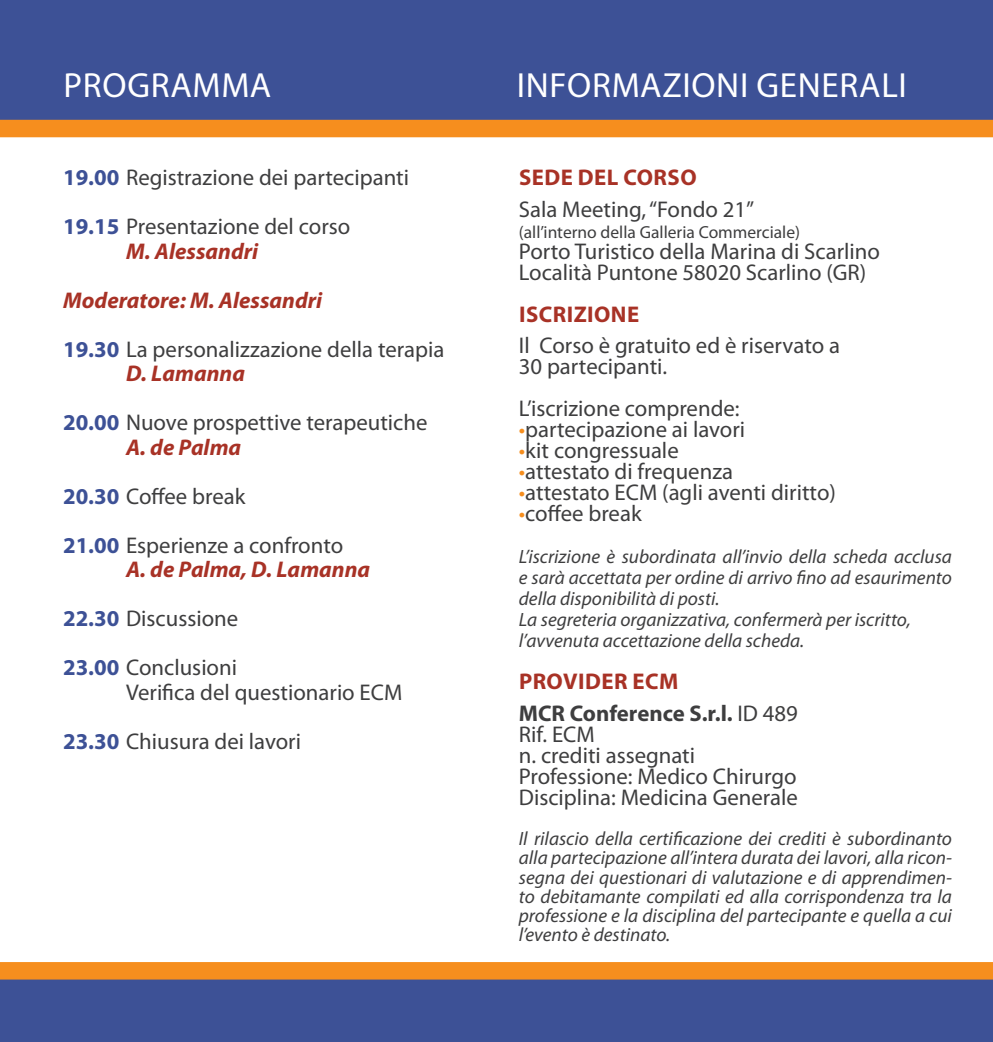
<style>
.page{position:relative;width:993px;height:1042px;background:#fff}
.page>*{position:absolute;margin:0;border:0;box-sizing:border-box;transform-origin:0 0}
.t1{font:35px "Myriad Pro";letter-spacing:.02em;color:#fff}
.t2{font:22.75px "Myriad Pro";color:#3e3e3f}
.t3{font:italic 700 22.75px "Myriad Pro";color:#a83226}
.t4{font:700 22.75px "Myriad Pro";letter-spacing:.02em;color:#a83226}
.t5{font:700 22.75px "Myriad Pro";color:#3e3e3f}
.t6{font:italic 19.25px/19.2px "Myriad Pro";color:#3e3e3f}
.t7{font:17.5px "Myriad Pro";color:#3e3e3f}
.s1{font-weight:700;color:#3d5196}
.s2{color:#f68e1e}
.s3{font-weight:400}
</style>
<div class="page">
<div style="left:0;top:0;width:992px;height:137px;background:#3d5196"></div>
<div style="left:0;top:966px;width:992px;height:76px;background:#3d5196"></div>
<div style="left:0;top:962px;width:992px;height:17px;background:#f68e1e"></div>
<div style="left:0;top:120px;width:992px;height:17px;background:#f68e1e"></div>
<p class="t1" style="left:64px;top:64px;width:209px">PROGRAMMA</p>
<p class="t1" style="left:516px;top:64px;width:391px">INFORMAZIONI GENERALI</p>
<p class="t2" style="left:63px;top:164px;width:347px"><span class="s1">19.00</span> Registrazione dei partecipanti</p>
<p class="t2" style="left:63px;top:213px;width:289px"><span class="s1">19.15</span> Presentazione del corso</p>
<p class="t3" style="left:126px;top:236px;width:134px">M. Alessandri</p>
<p class="t3" style="left:63px;top:285px;width:260px">Moderatore: M. Alessandri</p>
<p class="t2" style="left:63px;top:335px;width:382px"><span class="s1">19.30</span> La personalizzazione della terapia</p>
<p class="t3" style="left:126px;top:359px;width:120px">D. Lamanna</p>
<p class="t2" style="left:63px;top:409px;width:366px"><span class="s1">20.00</span> Nuove prospettive terapeutiche</p>
<p class="t3" style="left:126px;top:432px;width:117px">A. de Palma</p>
<p class="t2" style="left:63px;top:482px;width:184px"><span class="s1">20.30</span> Coffee break</p>
<p class="t2" style="left:63px;top:531px;width:281px"><span class="s1">21.00</span> Esperienze a confronto</p>
<p class="t3" style="left:126px;top:555px;width:245px">A. de Palma, D. Lamanna</p>
<p class="t2" style="left:63px;top:605px;width:177px"><span class="s1">22.30</span> Discussione</p>
<p class="t2" style="left:63px;top:654px;width:175px"><span class="s1">23.00</span> Conclusioni</p>
<p class="t2" style="left:126px;top:678px;width:278px">Verifica del questionario ECM</p>
<p class="t2" style="left:63px;top:727px;width:239px"><span class="s1">23.30</span> Chiusura dei lavori</p>
<p class="t4" style="left:519px;top:163px;width:179px">SEDE DEL CORSO</p>
<p class="t2" style="left:518px;top:195px;width:237px">Sala Meeting, “Fondo 21”</p>
<p class="t7" style="left:518px;top:221px;width:283px">(all’interno della Galleria Commerciale)</p>
<p class="t2" style="left:518px;top:237px;width:362px">Porto Turistico della Marina di Scarlino</p>
<p class="t2" style="left:518px;top:258px;width:349px">Località Puntone 58020 Scarlino (GR)</p>
<p class="t4" style="left:519px;top:299px;width:122px">ISCRIZIONE</p>
<p class="t2" style="left:518px;top:332px;width:322px">Il Corso è gratuito ed è riservato a</p>
<p class="t2" style="left:518px;top:353px;width:150px">30 partecipanti.</p>
<p class="t2" style="left:518px;top:395px;width:222px">L’iscrizione comprende:</p>
<p class="t2" style="left:518px;top:416px;width:228px"><span class="s2">•</span>partecipazione ai lavori</p>
<p class="t2" style="left:518px;top:437px;width:161px"><span class="s2">•</span>kit congressuale</p>
<p class="t2" style="left:518px;top:458px;width:216px"><span class="s2">•</span>attestato di frequenza</p>
<p class="t2" style="left:518px;top:479px;width:318px"><span class="s2">•</span>attestato ECM (agli aventi diritto)</p>
<p class="t2" style="left:518px;top:500px;width:124px"><span class="s2">•</span>coffee break</p>
<p class="t6" style="left:518px;top:547px;width:434px">L’iscrizione è subordinata all’invio della scheda acclusa</p>
<p class="t6" style="left:518px;top:567px;width:434px;line-height:21px">e sarà accettata per ordine di arrivo fino ad esaurimento della disponibilità di posti.</p>
<p class="t6" style="left:518px;top:610px;width:393px">La segreteria organizzativa, confermerà per iscritto,</p>
<p class="t6" style="left:518px;top:631px;width:287px">l’avvenuta accettazione della scheda.</p>
<p class="t4" style="left:519px;top:667px;width:161px">PROVIDER ECM</p>
<p class="t5" style="left:518px;top:698px;width:280px">MCR Conference S.r.l. <span class="s3">ID 489</span></p>
<p class="t2" style="left:518px;top:720px;width:77px">Rif. ECM</p>
<p class="t2" style="left:518px;top:741px;width:178px">n. crediti assegnati</p>
<p class="t2" style="left:518px;top:762px;width:279px">Professione: Medico Chirurgo</p>
<p class="t2" style="left:518px;top:783px;width:280px">Disciplina: Medicina Generale</p>
<p class="t6" style="left:518px;top:829px;width:434px;text-align:justify">Il rilascio della certificazione dei crediti è subordinanto alla partecipazione all’intera durata dei lavori, alla ricon&shy;segna dei questionari di valutazione e di apprendimen&shy;to debitamante compilati ed alla corrispondenza tra la professione e la disciplina del partecipante e quella a cui l’evento è destinato.</p>
</div>
